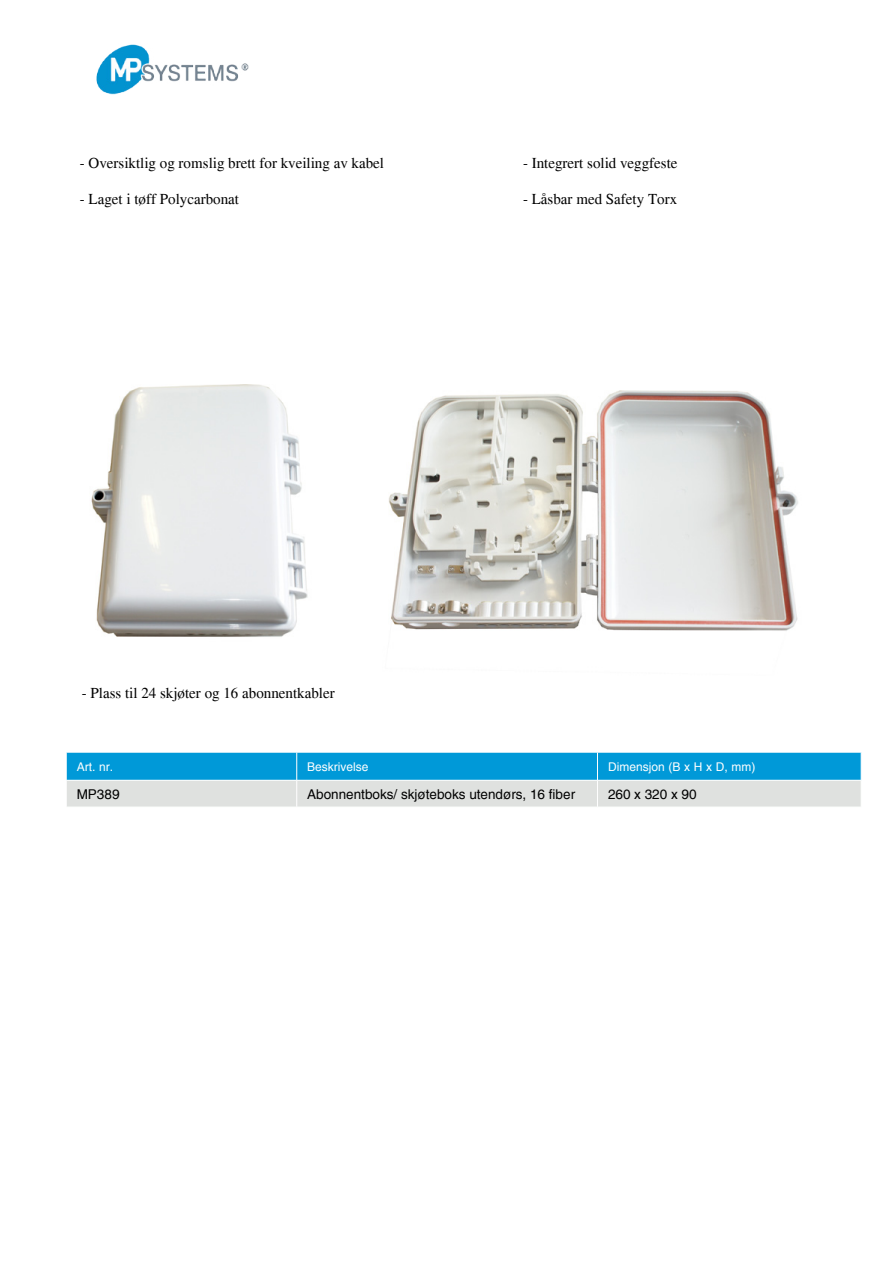
<style>
.page{position:relative;width:893px;height:1263px;background:#fff}
.page>*{position:absolute;margin:0;border:0;box-sizing:border-box;transform-origin:0 0}
.t1{font:15px "Times";color:#000}
.t2{font:13.5px "Helvetica";color:#000}
.t3{font:12px "Helvetica";color:#fff}
</style>
<div class="page">
<img style="left:96px;top:44px;width:153px;height:51px">
<img style="left:389px;top:390px;width:409px;height:241px">
<img style="left:91px;top:384px;width:217px;height:253px">
<svg style="left:66px;top:752px;width:796px;height:55px;background:#73bfdc"></svg>
<p class="t1" style="left:80px;top:154px;width:306px">- Oversiktlig og romslig brett for kveiling av kabel</p>
<p class="t1" style="left:80px;top:190px;width:161px">- Laget i tøff Polycarbonat</p>
<p class="t1" style="left:523px;top:154px;width:156px">- Integrert solid veggfeste</p>
<p class="t1" style="left:523px;top:190px;width:156px">- Låsbar med Safety Torx</p>
<p class="t1" style="left:82px;top:684px;width:254px">- Plass til 24 skjøter og 16 abonnentkabler</p>
<p class="t3" style="left:77px;top:759px;width:38px">Art. nr.</p>
<p class="t3" style="left:307px;top:759px;width:63px">Beskrivelse</p>
<p class="t3" style="left:608px;top:759px;width:149px">Dimensjon (B x H x D, mm)</p>
<p class="t2" style="left:77px;top:786px;width:44px">MP389</p>
<p class="t2" style="left:307px;top:786px;width:269px">Abonnentboks/ skjøteboks utendørs, 16 fiber</p>
<p class="t2" style="left:608px;top:786px;width:90px">260 x 320 x 90</p>
</div>
